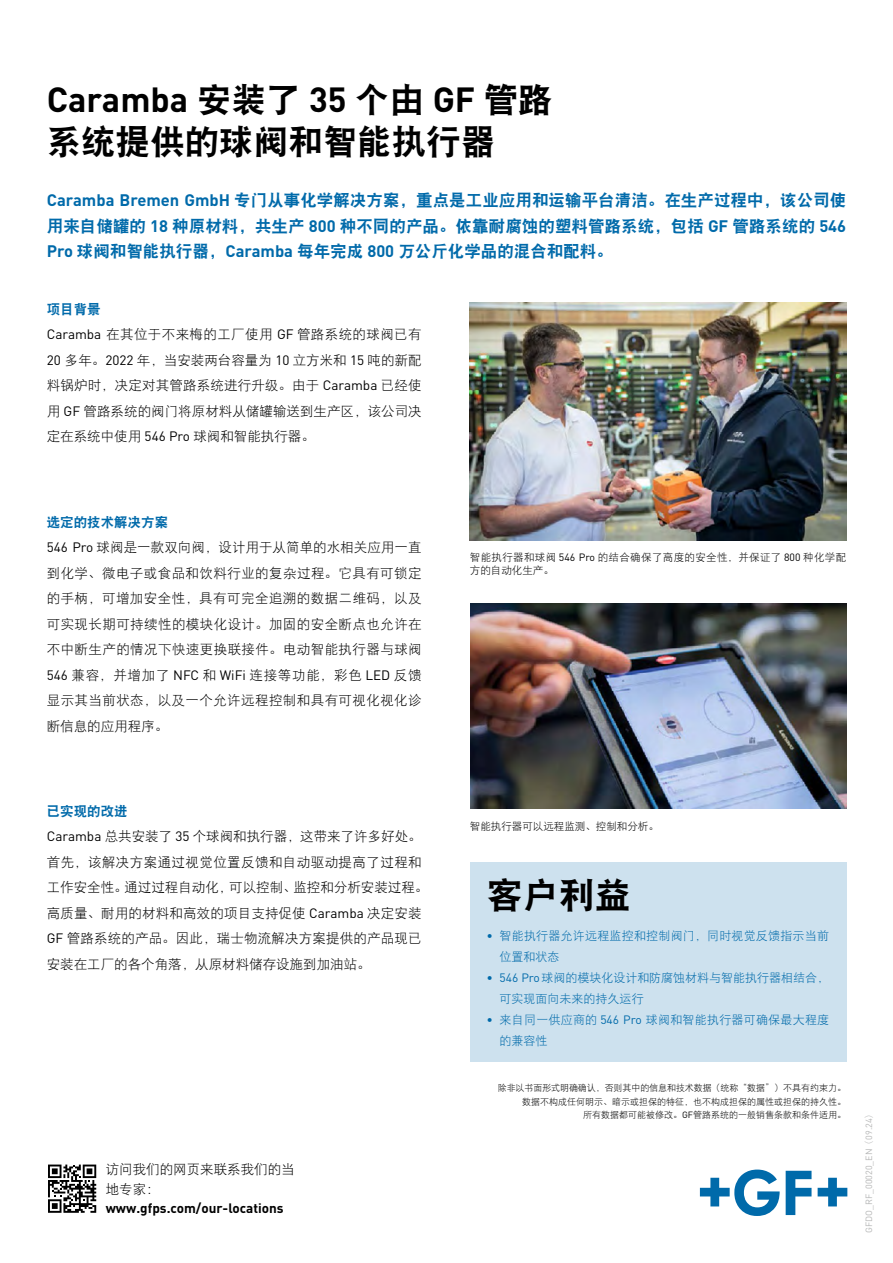
<style>
.page{position:relative;width:893px;height:1263px;background:#fff}
.page>*{position:absolute;margin:0;border:0;box-sizing:border-box;transform-origin:0 0}
.t1{font:36px "DF Hei GB W9";color:#000}
.t2{font:700 34.5px "DIN Pro";color:#000}
.t3{font:34.5px "DF Hei GB W9";color:#000}
.t4{font:16.5px/25.5px "DF Hei GB W9";color:#006aaa;text-align:justify}
.t5{font:13.5px/25.5px "DF Hei GB W3";color:#000}
.t6{font:700 13.5px "DIN Pro";color:#000}
.t7{font:13.5px "DF Hei GB W9";color:#006aaa}
.t8{font:12px/21px "DF Hei GB W3";letter-spacing:.02em;color:#006aaa}
.t9{font:700 12px "DIN Pro";color:#006aaa}
.t10{font:10.5px/12.6px "DF Hei GB W3";letter-spacing:.03em;color:#000}
.t11{font:10.5px "DF Hei GB W3";color:#000}
.t12{font:9px/13.5px "DF Hei GB W3";color:#000;text-align:right}
.t13{font:9px "DIN Pro";color:#b5b6b6}
.s1{font-family:"DF Hei GB W9";font-weight:400}
.s2{font-family:"DIN Pro";font-weight:700}
.s3{font-family:"DIN Pro"}
.s4{font-family:"DF Hei GB W3"}
</style>
<div class="page">
<img style="left:470px;top:302px;width:376px;height:238px">
<div style="left:470px;top:862px;width:376px;height:200px;background:#cde1ee"></div>
<svg style="left:700px;top:1169px;width:80px;height:47px"></svg>
<svg style="left:786px;top:1171px;width:25px;height:44px"></svg>
<svg style="left:818px;top:1178px;width:29px;height:28px"></svg>
<svg style="left:96px;top:1164px;width:1px;height:49px"></svg>
<svg style="left:48px;top:1164px;width:48px;height:49px"></svg>
<img style="left:470px;top:603px;width:376px;height:205px">
<h2 class="t2" style="left:47px;top:76px;width:507px">Caramba <span class="s1">安装了</span> 35 <span class="s1">个由</span> GF <span class="s1">管路</span></h2>
<h2 class="t3" style="left:47px;top:123px;width:450px">系统提供的球阀和智能执行器</h2>
<p class="t4" style="left:47px;top:187px;width:801px"><span class="s2">Caramba Bremen GmbH</span> 专门从事化学解决方案，重点是工业应用和运输平台清洁。在生产过程中，该公司使用来自储罐的 <span class="s2">18</span> 种原材料，共生产 <span class="s2">800</span> 种不同的产品。依靠耐腐蚀的塑料管路系统，包括 <span class="s2">GF</span> 管路系统的 <span class="s2">546<br>Pro</span> 球阀和智能执行器，<span class="s2">Caramba</span> 每年完成 <span class="s2">800</span> 万公斤化学品的混合和配料。</p>
<p class="t7" style="left:47px;top:302px;width:55px">项目背景</p>
<p class="t5" style="left:47px;top:322px;width:376px;text-align:justify"><span class="s3">Caramba</span> 在其位于不来梅的工厂使用 <span class="s3">GF</span> 管路系统的球阀已有<span class="s3">20</span> 多年。<span class="s3">2022</span> 年，当安装两台容量为 <span class="s3">10</span> 立方米和 <span class="s3">15</span> 吨的新配料锅炉时，决定对其管路系统进行升级。由于 <span class="s3">Caramba</span> 已经使用 <span class="s3">GF</span> 管路系统的阀门将原材料从储罐输送到生产区，该公司决定在系统中使用 <span class="s3">546 Pro</span> 球阀和智能执行器。</p>
<p class="t7" style="left:47px;top:515px;width:123px">选定的技术解决方案</p>
<p class="t5" style="left:47px;top:534px;width:376px;text-align:justify"><span class="s3">546 Pro</span> 球阀是一款双向阀，设计用于从简单的水相关应用一直到化学、微电子或食品和饮料行业的复杂过程。它具有可锁定的手柄，可增加安全性，具有可完全追溯的数据二维码，以及可实现长期可持续性的模块化设计。加固的安全断点也允许在不中断生产的情况下快速更换联接件。电动智能执行器与球阀<span class="s3">546</span> 兼容，并增加了 <span class="s3">NFC</span> 和 <span class="s3">WiFi</span> 连接等功能，彩色 <span class="s3">LED</span> 反馈显示其当前状态，以及一个允许远程控制和具有可视化视化诊断信息的应用程序。</p>
<p class="t7" style="left:47px;top:803px;width:82px">已实现的改进</p>
<p class="t5" style="left:47px;top:823px;width:383px"><span class="s3">Caramba</span> 总共安装了 <span class="s3">35</span> 个球阀和执行器，这带来了许多好处。首先，该解决方案通过视觉位置反馈和自动驱动提高了过程和工作安全性。通过过程自动化，可以控制、监控和分析安装过程。高质量、耐用的材料和高效的项目支持促使 <span class="s3">Caramba</span> 决定安装<span class="s3">GF</span> 管路系统的产品。因此，瑞士物流解决方案提供的产品现已安装在工厂的各个角落，从原材料储存设施到加油站。</p>
<p class="t5" style="left:106px;top:1159px;width:191px;line-height:19.5px">访问我们的网页来联系我们的当地专家：</p>
<p class="t6" style="left:106px;top:1199px;width:180px">www.gfps.com/our-locations</p>
<p class="t10" style="left:470px;top:551px;width:378px">智能执行器和球阀 <span class="s3">546 Pro</span> 的结合确保了高度的安全性，并保证了 <span class="s3">800</span> 种化学配方的自动化生产。</p>
<p class="t11" style="left:470px;top:821px;width:190px">智能执行器可以远程监测、控制和分析。</p>
<h1 class="t1" style="left:487px;top:876px;width:145px">客户利益</h1>
<p class="t9" style="left:487px;top:927px;width:7px">•</p>
<p class="t9" style="left:487px;top:969px;width:7px">•</p>
<p class="t9" style="left:487px;top:1011px;width:7px">•</p>
<p class="t8" style="left:500px;top:925px;width:331px">智能执行器允许远程监控和控制阀门，同时视觉反馈指示当前位置和状态<br><span class="s3">546 Pro</span>球阀的模块化设计和防腐蚀材料与智能执行器相结合，可实现面向未来的持久运行<br>来自同一供应商的 <span class="s3">546 Pro</span> 球阀和智能执行器可确保最大程度的兼容性</p>
<p class="t12" style="left:498px;top:1081px;width:350px">除非以书面形式明确确认，否则其中的信息和技术数据（统称“数据”）不具有约束力。数据不构成任何明示、暗示或担保的特征，也不构成担保的属性或担保的持久性。<br>所有数据都可能被修改。<span class="s3">GF</span>管路系统的一般销售条款和条件适用。</p>
<p class="t13" style="left:863px;top:1233px;width:125px;rotate:-90deg">GFDO_RF_00020_EN<span class="s4">（</span>09.24<span class="s4">）</span></p>
</div>
